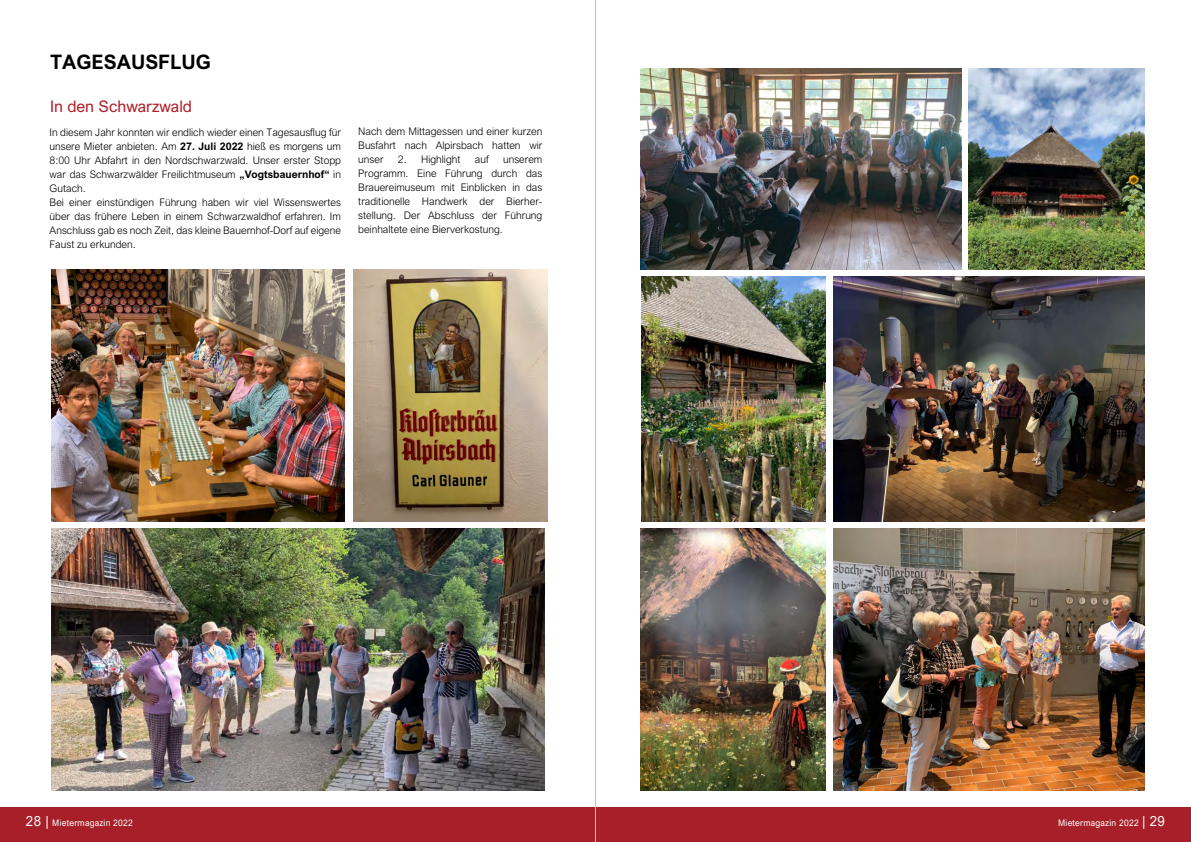
<style>
.page{position:relative;width:1191px;height:842px;background:#fff}
.page>*{position:absolute;margin:0;border:0;box-sizing:border-box;transform-origin:0 0}
.t1{font:700 20px "Arial Nova";color:#000}
.t2{font:16px "Arial Nova";color:#ad1f29}
.t3{font:14px "Arial Nova";color:#fff;scale:.95 1}
.t4{font:300 10.5px/14px "Arial Nova";color:#000;text-align:justify}
.t5{font:9px "Arial Nova";letter-spacing:.025em;color:#fff;scale:.95 1}
.s1{font-weight:700}
.s2{font-size:14px}
</style>
<div class="page">
<img style="left:51px;top:270px;width:293px;height:252px">
<img style="left:51px;top:529px;width:494px;height:261px">
<img style="left:353px;top:270px;width:194px;height:252px">
<div style="left:0;top:808px;width:1191px;height:34px;background:#a71f28"></div>
<img style="left:641px;top:529px;width:184px;height:261px">
<img style="left:969px;top:68px;width:175px;height:202px">
<img style="left:641px;top:68px;width:320px;height:202px">
<img style="left:641px;top:277px;width:184px;height:245px">
<img style="left:833px;top:529px;width:311px;height:261px">
<img style="left:833px;top:277px;width:311px;height:245px">
<hr style="left:595px;top:0;width:1px;height:842px;background:#a9c1e4">
<h1 class="t1" style="left:50px;top:50px;width:162px">TAGESAUSFLUG</h1>
<h2 class="t2" style="left:50px;top:97px;width:144px">In den Schwarzwald</h2>
<p class="t4" style="left:50px;top:125px;width:293px;text-align:left">In diesem Jahr konnten wir endlich wieder einen Tagesausflug für unsere Mieter anbieten. Am <span class="s1">27. Juli 2022</span> hieß es morgens um 8:00 Uhr Abfahrt in den Nordschwarzwald. Unser erster Stopp war das Schwarzwälder Freilichtmuseum <span class="s1">„Vogtsbauernhof“</span> in Gutach.<br>Bei einer einstündigen Führung haben wir viel Wissenswertes über das frühere Leben in einem Schwarzwaldhof erfahren. Im Anschluss gab es noch Zeit, das kleine Bauernhof-Dorf auf eigene Faust zu erkunden.</p>
<p class="t4" style="left:358px;top:125px;width:186px">Nach dem Mittagessen und einer kurzen Busfahrt nach Alpirsbach hatten wir unser</p>
<p class="t4" style="left:398px;top:153px;width:64px">2. Highlight</p>
<p class="t4" style="left:475px;top:153px;width:15px">auf</p>
<p class="t4" style="left:358px;top:153px;width:186px;text-indent:145px">unserem Programm. Eine Führung durch das Brauereimuseum mit Einblicken in das traditionelle Handwerk der Bierher&shy;stellung. Der Abschluss der Führung beinhaltete eine Bierverkostung.</p>
<h3 class="t3" style="left:26px;top:813px;width:26px">28 |</h3>
<p class="t5" style="left:123px;top:818px;width:12px">19</p>
<p class="t5" style="left:52px;top:818px;width:86px">Mietermagazin 2022</p>
<p class="t5" style="left:1058px;top:818px;width:114px">Mietermagazin 2022 <span class="s2">| 29</span></p>
</div>
